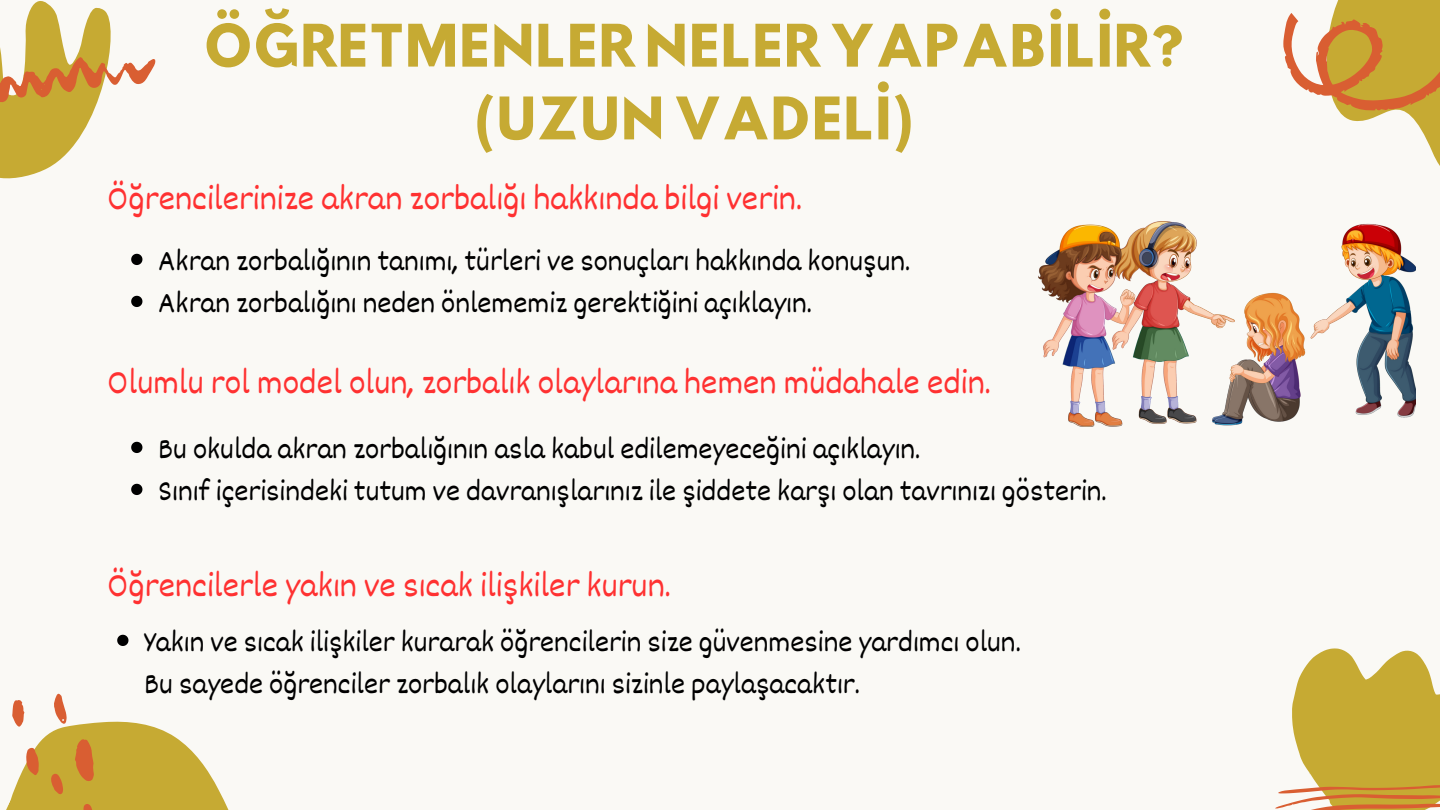
<style>
.page{position:relative;width:1440px;height:810px;background:#faf9f5}
.page>*{position:absolute;margin:0;border:0;box-sizing:border-box;transform-origin:0 0}
.t1{font:52px/72.8px "Hussar Bd";color:#c6aa33;text-align:center}
.t2{font:35px "Dekko";color:#ff3131}
.t3{font:30px/42px "Dekko";color:#000}
</style>
<div class="page">
<svg style="left:1275px;top:649px;width:165px;height:161px"></svg>
<svg style="left:6px;top:694px;width:223px;height:116px"></svg>
<svg style="left:1283px;top:0;width:157px;height:166px"></svg>
<svg style="left:0;top:1px;width:156px;height:178px"></svg>
<img style="left:1039px;top:222px;width:377px;height:204px">
<svg style="left:131px;top:254px;width:11px;height:11px"></svg>
<svg style="left:131px;top:296px;width:11px;height:11px"></svg>
<svg style="left:131px;top:442px;width:11px;height:11px"></svg>
<svg style="left:131px;top:484px;width:11px;height:11px"></svg>
<svg style="left:117px;top:635px;width:11px;height:11px"></svg>
<p class="t1" style="left:203px;top:16px;width:983px">ÖĞRETMENLER NELER YAPABİLİR? (UZUN VADELİ)</p>
<p class="t2" style="left:107px;top:177px;width:697px">Öğrencilerinize akran zorbalığı hakkında bilgi verin.</p>
<p class="t3" style="left:158px;top:239px;width:754px">Akran zorbalığının tanımı, türleri ve sonuçları hakkında konuşun.</p>
<p class="t3" style="left:158px;top:281px;width:655px">Akran zorbalığını neden önlememiz gerektiğini açıklayın.</p>
<p class="t2" style="left:107px;top:360px;width:885px">Olumlu rol model olun, zorbalık olaylarına hemen müdahale edin.</p>
<p class="t3" style="left:158px;top:427px;width:764px">Bu okulda akran zorbalığının asla kabul edilemeyeceğini açıklayın.</p>
<p class="t3" style="left:158px;top:469px;width:950px">Sınıf içerisindeki tutum ve davranışlarınız ile şiddete karşı olan tavrınızı gösterin.</p>
<p class="t2" style="left:107px;top:564px;width:565px">Öğrencilerle yakın ve sıcak ilişkiler kurun.</p>
<p class="t3" style="left:144px;top:620px;width:878px">Yakın ve sıcak ilişkiler kurarak öğrencilerin size güvenmesine yardımcı olun.<br>Bu sayede öğrenciler zorbalık olaylarını sizinle paylaşacaktır.</p>
</div>
